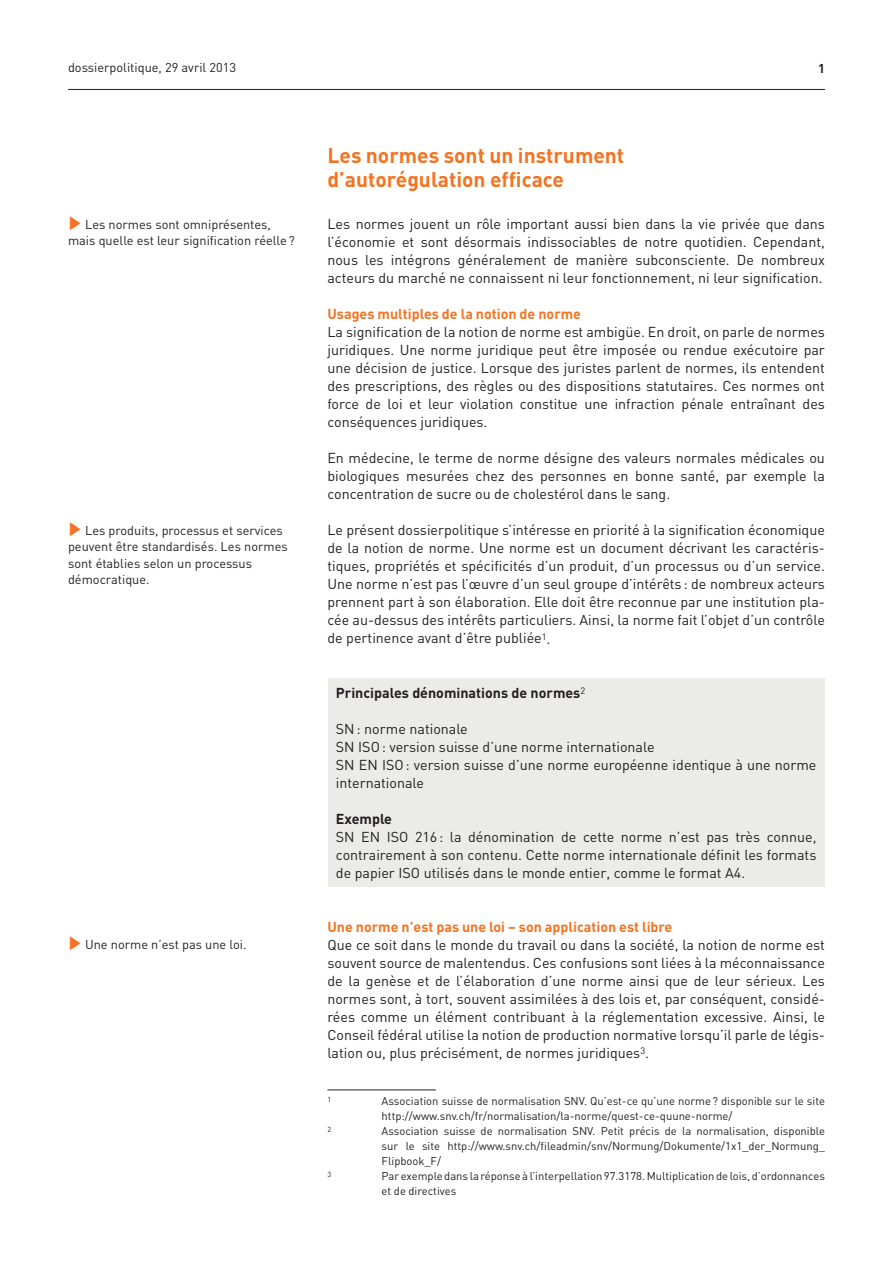
<style>
.page{position:relative;width:893px;height:1263px;background:#fff}
.page>*{position:absolute;margin:0;border:0;box-sizing:border-box;transform-origin:0 0}
.t1{font:700 21px/24px "DIN";color:#f47321}
.t2{font:14.25px/18px "DIN";color:#231f20;text-align:justify}
.t3{font:700 14.25px "DIN";color:#f47321}
.t4{font:700 14.25px "DIN";color:#231f20}
.t5{font:12.75px/16.5px "DIN";color:#231f20}
.t6{font:700 12.75px "DIN";color:#231f20}
.t7{font:11.25px/15px "DIN";color:#231f20}
.t8{font:7.35px "DIN";color:#231f20}
.s1{color:#f47321}
</style>
<div class="page">
<hr style="left:68px;top:89px;width:757px;height:1px;background:#231f20">
<div style="left:329px;top:678px;width:496px;height:209px;background:#ebebe8"></div>
<hr style="left:327px;top:1090px;width:109px;height:1px;background:#231f20">
<p class="t5" style="left:68px;top:59px;width:170px">dossierpolitique, 29 avril 2013</p>
<p class="t6" style="left:818px;top:60px;width:8px">1</p>
<p class="t5" style="left:68px;top:216px;width:228px"><span class="s1">✓</span> Les normes sont omniprésentes, mais quelle est leur signification réelle?</p>
<p class="t5" style="left:68px;top:522px;width:221px"><span class="s1">✓</span> Les produits, processus et services peuvent être standardisés. Les normes sont établies selon un processus démocratique.</p>
<p class="t5" style="left:68px;top:936px;width:180px"><span class="s1">✓</span> Une norme n’est pas une loi.</p>
<h1 class="t1" style="left:327px;top:143px;width:298px">Les normes sont un instrument d’autorégulation efficace</h1>
<p class="t2" style="left:327px;top:215px;width:499px">Les normes jouent un rôle important aussi bien dans la vie privée que dans l’économie et sont désormais indissociables de notre quotidien. Cependant, nous les intégrons généralement de manière subconsciente. De nombreux acteurs du marché ne connaissent ni leur fonctionnement, ni leur signification.</p>
<p class="t3" style="left:327px;top:305px;width:255px">Usages multiples de la notion de norme</p>
<p class="t2" style="left:327px;top:323px;width:499px">La signification de la notion de norme est ambigüe. En droit, on parle de normes juridiques. Une norme juridique peut être imposée ou rendue exécutoire par une décision de justice. Lorsque des juristes parlent de normes, ils entendent des prescriptions, des règles ou des dispositions statutaires. Ces normes ont force de loi et leur violation constitue une infraction pénale entraînant des conséquences juridiques.</p>
<p class="t2" style="left:327px;top:449px;width:499px">En médecine, le terme de norme désigne des valeurs normales médicales ou biologiques mesurées chez des personnes en bonne santé, par exemple la concentration de sucre ou de cholestérol dans le sang.</p>
<p class="t2" style="left:327px;top:521px;width:499px">Le présent dossierpolitique s’intéresse en priorité à la signification économique de la notion de norme. Une norme est un document décrivant les caractéris&shy;tiques, propriétés et spécificités d’un produit, d’un processus ou d’un service.<br>Une norme n’est pas l’œuvre d’un seul groupe d’intérêts: de nombreux acteurs prennent part à son élaboration. Elle doit être reconnue par une institution pla&shy;cée au-dessus des intérêts particuliers. Ainsi, la norme fait l’objet d’un contrôle de pertinence avant d’être publiée<sup>1</sup>.</p>
<p class="t4" style="left:336px;top:683px;width:251px">Principales dénominations de normes<sup>2</sup></p>
<p class="t2" style="left:336px;top:719px;width:482px;text-align:left">SN: norme nationale<br>SN ISO: version suisse d’une norme internationale<br>SN EN ISO: version suisse d’une norme européenne identique à une norme internationale</p>
<p class="t4" style="left:336px;top:809px;width:58px">Exemple</p>
<p class="t2" style="left:336px;top:827px;width:482px">SN EN ISO 216: la dénomination de cette norme n’est pas très connue, contrairement à son contenu. Cette norme internationale définit les formats de papier ISO utilisés dans le monde entier, comme le format A4.</p>
<p class="t3" style="left:327px;top:917px;width:346px">Une norme n’est pas une loi – son application est libre</p>
<p class="t2" style="left:327px;top:935px;width:499px">Que ce soit dans le monde du travail ou dans la société, la notion de norme est souvent source de malentendus. Ces confusions sont liées à la méconnaissance de la genèse et de l’élaboration d’une norme ainsi que de leur sérieux. Les normes sont, à tort, souvent assimilées à des lois et, par conséquent, considé&shy;rées comme un élément contribuant à la réglementation excessive. Ainsi, le Conseil fédéral utilise la notion de production normative lorsqu’il parle de légis&shy;lation ou, plus précisément, de normes juridiques<sup>3</sup>.</p>
<p class="t8" style="left:327px;top:1095px;width:5px">1</p>
<p class="t7" style="left:382px;top:1093px;width:445px">Association suisse de normalisation SNV. Qu’est-ce qu’une norme? disponible sur le site http://www.snv.ch/fr/normalisation/la-norme/quest-ce-quune-norme/</p>
<p class="t8" style="left:327px;top:1125px;width:5px">2</p>
<p class="t7" style="left:382px;top:1123px;width:445px;text-align:justify">Association suisse de normalisation SNV. Petit précis de la normalisation, disponible sur le site http://www.snv.ch/fileadmin/snv/Normung/Dokumente/1x1_der_Normung_ Flipbook_F/</p>
<p class="t8" style="left:327px;top:1170px;width:5px">3</p>
<p class="t7" style="left:382px;top:1168px;width:445px">Par exemple dans la réponse à l’interpellation 97.3178. Multiplication de lois, d’ordonnances et de directives</p>
</div>
